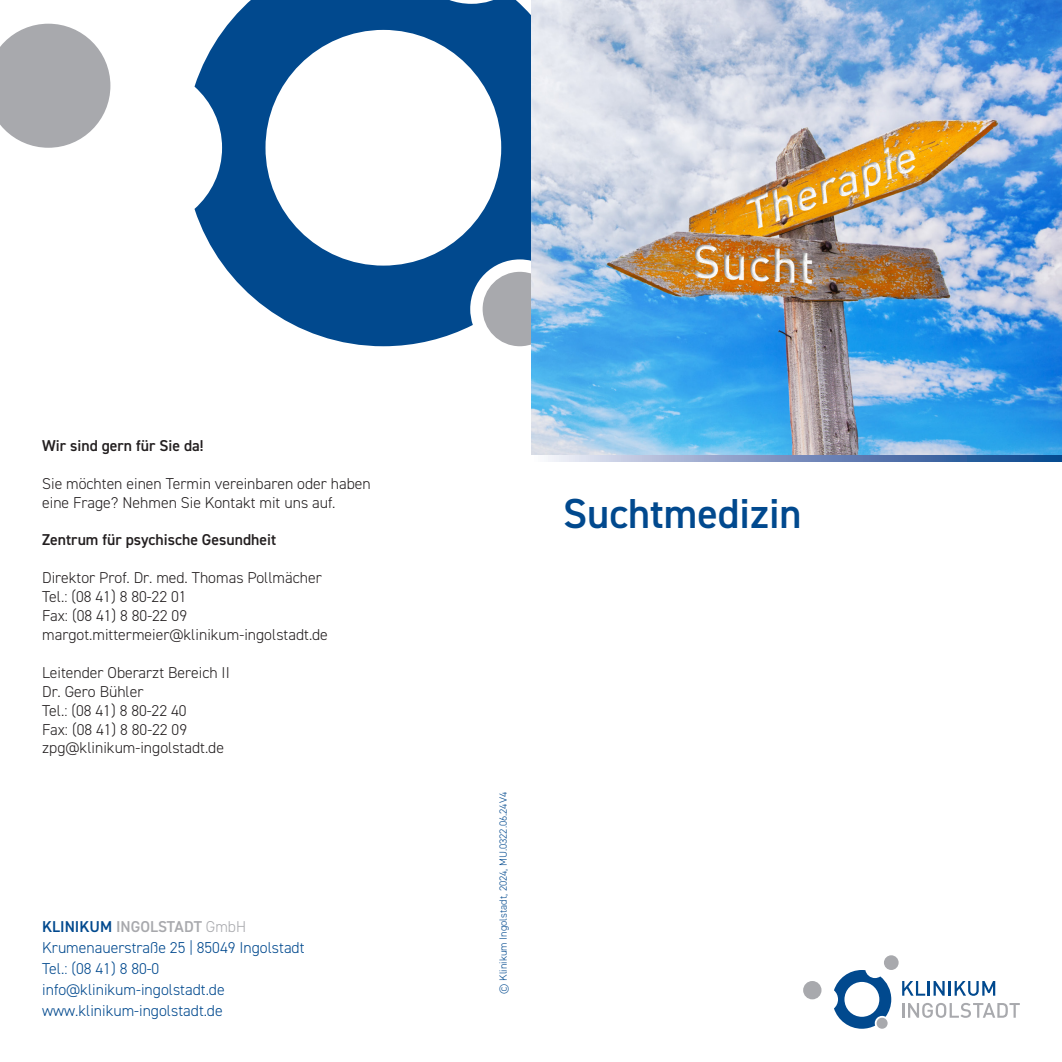
<style>
.page{position:relative;width:1062px;height:1062px;background:#fff}
.page>*{position:absolute;margin:0;border:0;box-sizing:border-box;transform-origin:0 0}
.t1{font:600 42px "DIN2014";color:#01498e}
.t2{font:300 15.75px/18.9px "DIN2014";color:#231f20}
.t3{font:300 15.75px/21px "DIN2014";color:#01498e}
.t4{font:600 15.75px "DIN2014";color:#231f20}
.t5{font:300 10.5px "DIN2014";color:#01498e}
.s1{font-weight:600}
.s2{font-weight:600;color:#a8a9ad}
.s3{color:#a8a9ad}
</style>
<div class="page">
<svg style="left:194px;top:0;width:337px;height:346px"></svg>
<svg style="left:0;top:24px;width:110px;height:124px"></svg>
<img style="left:531px;top:0;width:531px;height:455px">
<svg style="left:548px;top:455px;width:514px;height:7px"></svg>
<svg style="left:834px;top:970px;width:57px;height:58px"></svg>
<div style="left:884px;top:955px;width:14px;height:15px;background:#a8a9ad;border-radius:50%"></div>
<div style="left:803px;top:981px;width:18px;height:18px;background:#a8a9ad;border-radius:50%"></div>
<svg style="left:902px;top:981px;width:93px;height:14px"></svg>
<svg style="left:902px;top:1003px;width:117px;height:14px"></svg>
<p class="t4" style="left:42px;top:435px;width:163px">Wir sind gern für Sie da!</p>
<p class="t2" style="left:42px;top:474px;width:330px">Sie möchten einen Termin vereinbaren oder haben eine Frage? Nehmen Sie Kontakt mit uns auf.</p>
<p class="t4" style="left:42px;top:529px;width:236px">Zentrum für psychische Gesundheit</p>
<p class="t2" style="left:42px;top:568px;width:287px">Direktor Prof. Dr. med. Thomas Pollmächer Tel.: (08 41) 8 80-22 01<br>Fax: (08 41) 8 80-22 09 margot.mittermeier@klinikum-ingolstadt.de</p>
<p class="t2" style="left:42px;top:663px;width:189px">Leitender Oberarzt Bereich II<br>Dr. Gero Bühler<br>Tel.: (08 41) 8 80-22 40<br>Fax: (08 41) 8 80-22 09 zpg@klinikum-ingolstadt.de</p>
<p class="t3" style="left:42px;top:916px;width:264px"><span class="s1">KLINIKUM</span> <span class="s2">INGOLSTADT</span> <span class="s3">GmbH<br></span>Krumenauerstraße 25 | 85049 Ingolstadt<br>Tel.: (08 41) 8 80-0 info@klinikum-ingolstadt.de www.klinikum-ingolstadt.de</p>
<h1 class="t1" style="left:563px;top:485px;width:240px">Suchtmedizin</h1>
<p class="t5" style="left:497px;top:993px;width:203px;rotate:-90deg">© Klinikum Ingolstadt, 2024, MU.0322.06.24V4</p>
</div>
